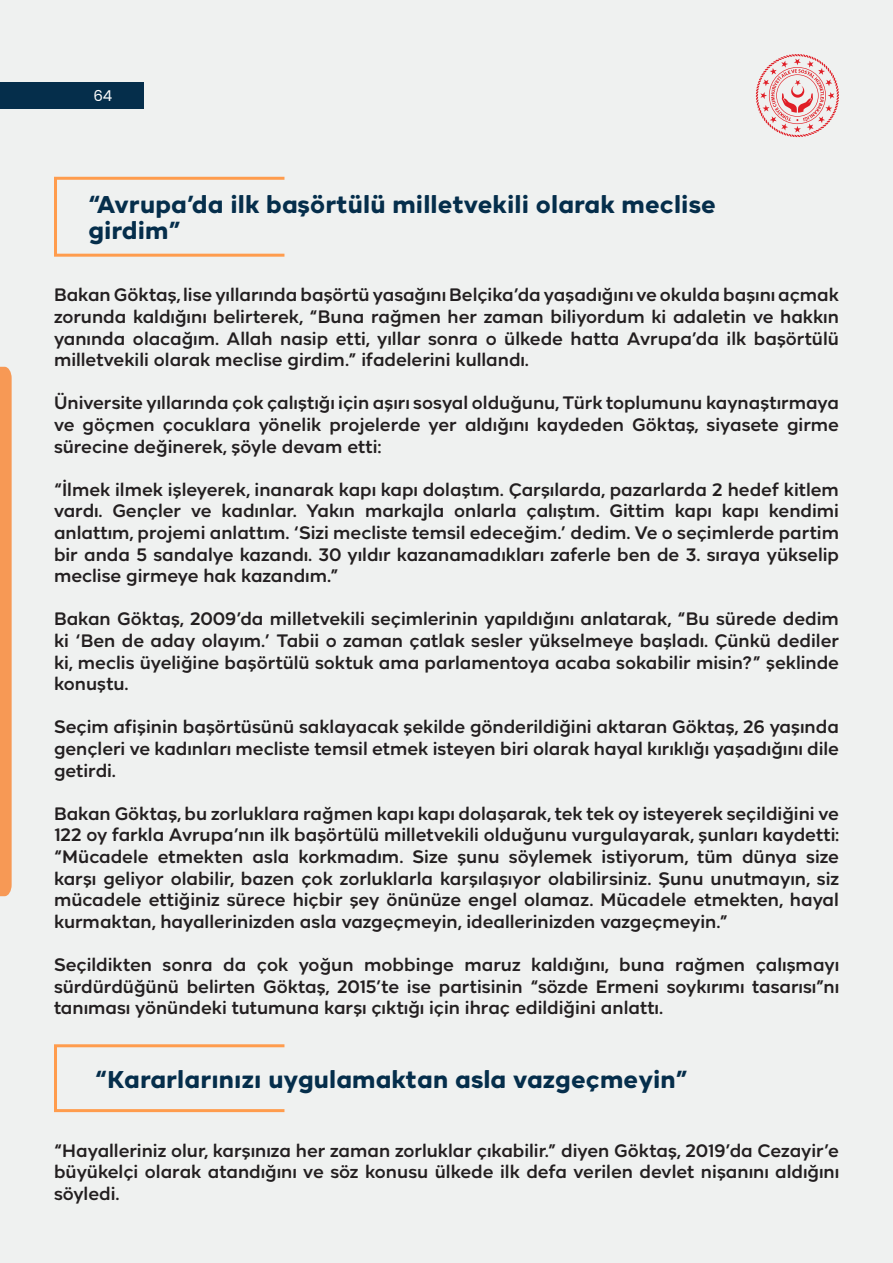
<style>
.page{position:relative;width:893px;height:1263px;background:#eff1f0}
.page>*{position:absolute;margin:0;border:0;box-sizing:border-box;transform-origin:0 0}
.t1{font:700 24.3px/25.5px "TRT";letter-spacing:.005em;color:#052e4b}
.t2{font:500 18px/21.6px "TRT";color:#231f20;text-align:justify}
.t3{font:15px "Poppins";color:#fff}
</style>
<div class="page">
<svg style="left:756px;top:54px;width:83px;height:83px"></svg>
<div style="left:0;top:82px;width:143px;height:27px;background:#052e4b"></div>
<svg style="left:0;top:367px;width:12px;height:529px;background:#f69c5a"></svg>
<div style="left:54px;top:177px;width:232px;height:80px;border:3px solid #ff9c4d"></div>
<div style="left:54px;top:1044px;width:232px;height:68px;border:3px solid #ff9c4d"></div>
<p class="t3" style="left:93px;top:87px;width:20px">64</p>
<p class="t1" style="left:88px;top:192px;width:629px">“Avrupa’da ilk başörtülü milletvekili olarak meclise girdim”</p>
<p class="t2" style="left:54px;top:284px;width:786px">Bakan Göktaş, lise yıllarında başörtü yasağını Belçika’da yaşadığını ve okulda başını açmak zorunda kaldığını belirterek, “Buna rağmen her zaman biliyordum ki adaletin ve hakkın yanında olacağım. Allah nasip etti, yıllar sonra o ülkede hatta Avrupa’da ilk başörtülü milletvekili olarak meclise girdim.” ifadelerini kullandı.</p>
<p class="t2" style="left:54px;top:392px;width:786px">Üniversite yıllarında çok çalıştığı için aşırı sosyal olduğunu, Türk toplumunu kaynaştırmaya ve göçmen çocuklara yönelik projelerde yer aldığını kaydeden Göktaş, siyasete girme sürecine değinerek, şöyle devam etti:</p>
<p class="t2" style="left:54px;top:479px;width:786px">“İlmek ilmek işleyerek, inanarak kapı kapı dolaştım. Çarşılarda, pazarlarda 2 hedef kitlem vardı. Gençler ve kadınlar. Yakın markajla onlarla çalıştım. Gittim kapı kapı kendimi anlattım, projemi anlattım. ‘Sizi mecliste temsil edeceğim.’ dedim. Ve o seçimlerde partim bir anda 5 sandalye kazandı. 30 yıldır kazanamadıkları zaferle ben de 3. sıraya yükselip meclise girmeye hak kazandım.”</p>
<p class="t2" style="left:54px;top:608px;width:786px">Bakan Göktaş, 2009’da milletvekili seçimlerinin yapıldığını anlatarak, “Bu sürede dedim ki ‘Ben de aday olayım.’ Tabii o zaman çatlak sesler yükselmeye başladı. Çünkü dediler ki, meclis üyeliğine başörtülü soktuk ama parlamentoya acaba sokabilir misin?” şeklinde konuştu.</p>
<p class="t2" style="left:54px;top:716px;width:786px">Seçim afişinin başörtüsünü saklayacak şekilde gönderildiğini aktaran Göktaş, 26 yaşında gençleri ve kadınları mecliste temsil etmek isteyen biri olarak hayal kırıklığı yaşadığını dile getirdi.</p>
<p class="t2" style="left:54px;top:803px;width:786px">Bakan Göktaş, bu zorluklara rağmen kapı kapı dolaşarak, tek tek oy isteyerek seçildiğini ve<br>122 oy farkla Avrupa’nın ilk başörtülü milletvekili olduğunu vurgulayarak, şunları kaydetti:</p>
<p class="t2" style="left:54px;top:846px;width:786px">“Mücadele etmekten asla korkmadım. Size şunu söylemek istiyorum, tüm dünya size karşı geliyor olabilir, bazen çok zorluklarla karşılaşıyor olabilirsiniz. Şunu unutmayın, siz mücadele ettiğiniz sürece hiçbir şey önünüze engel olamaz. Mücadele etmekten, hayal kurmaktan, hayallerinizden asla vazgeçmeyin, ideallerinizden vazgeçmeyin.”</p>
<p class="t2" style="left:54px;top:954px;width:786px">Seçildikten sonra da çok yoğun mobbinge maruz kaldığını, buna rağmen çalışmayı sürdürdüğünü belirten Göktaş, 2015’te ise partisinin “sözde Ermeni soykırımı tasarısı”nı tanıması yönündeki tutumuna karşı çıktığı için ihraç edildiğini anlattı.</p>
<p class="t1" style="left:95px;top:1067px;width:594px">“Kararlarınızı uygulamaktan asla vazgeçmeyin”</p>
<p class="t2" style="left:54px;top:1140px;width:786px">“Hayalleriniz olur, karşınıza her zaman zorluklar çıkabilir.” diyen Göktaş, 2019’da Cezayir’e büyükelçi olarak atandığını ve söz konusu ülkede ilk defa verilen devlet nişanını aldığını söyledi.</p>
</div>
